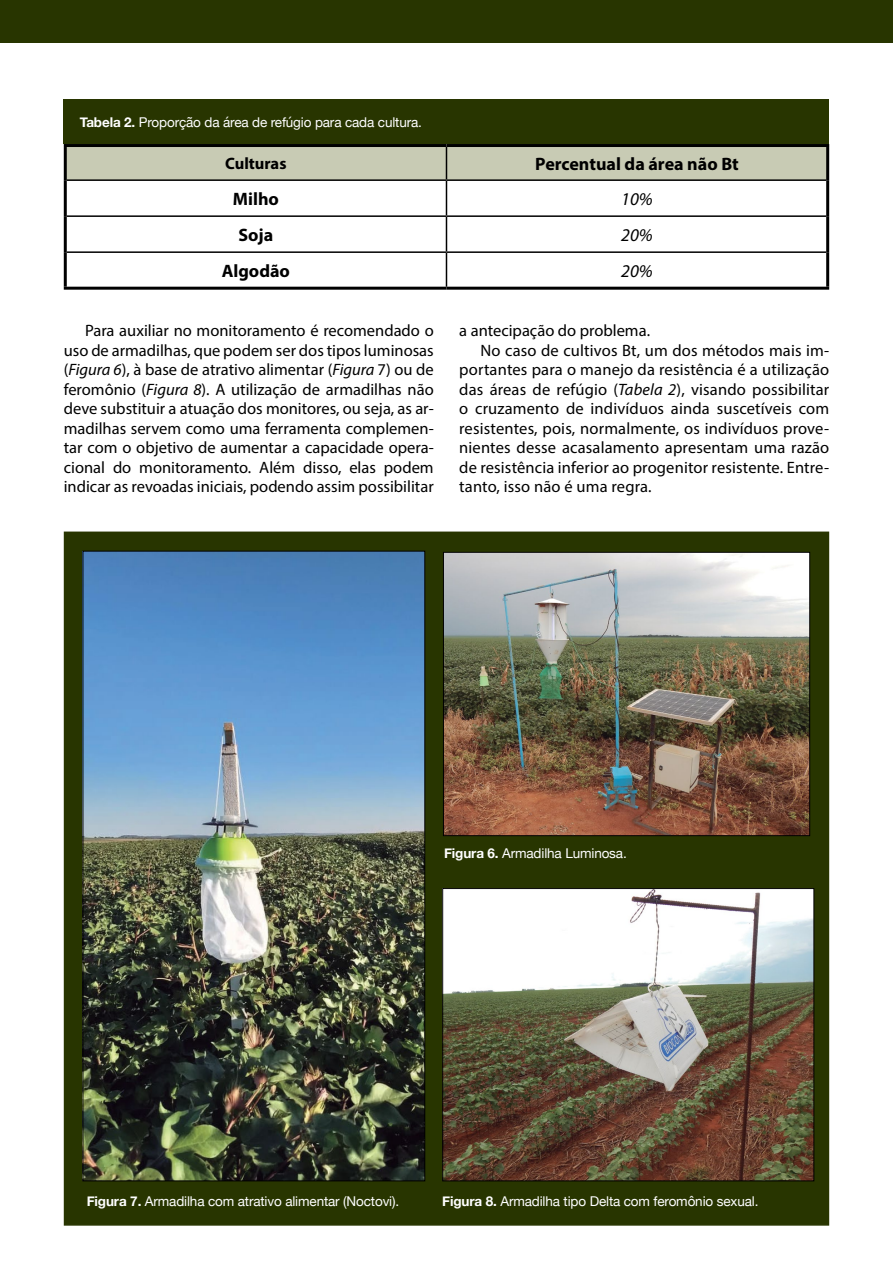
<style>
.page{position:relative;width:893px;height:1263px;background:#fff}
.page>*{position:absolute;margin:0;border:0;box-sizing:border-box;transform-origin:0 0}
.t1{font:700 18px "Myriad Pro";color:#000}
.t2{font:italic 18px "Myriad Pro";color:#000}
.t3{font:16.5px/19.5px "Myriad Pro";letter-spacing:.01em;color:#000;text-align:justify}
.t4{font:700 16.5px "Myriad Pro";color:#000}
.t5{font:13.5px "Helvetica Neue";letter-spacing:-.01em;color:#fff}
.s1{font-weight:700}
.s2{font-style:italic}
</style>
<div class="page">
<div style="left:64px;top:531px;width:765px;height:695px;background:#283500;border:2px solid #283500"></div>
<div style="left:0;top:0;width:893px;height:43px;background:#283500"></div>
<div style="left:64px;top:100px;width:765px;height:44px;background:#283500"></div>
<div style="left:67px;top:147px;width:759px;height:32px;background:#c8cbb4"></div>
<hr style="left:64px;top:144px;width:382px;height:3px;background:#000">
<hr style="left:64px;top:147px;width:3px;height:33px;background:#000">
<hr style="left:446px;top:144px;width:383px;height:3px;background:#000">
<hr style="left:826px;top:147px;width:3px;height:33px;background:#000">
<hr style="left:64px;top:180px;width:3px;height:36px;background:#000">
<hr style="left:826px;top:180px;width:3px;height:36px;background:#000">
<hr style="left:64px;top:216px;width:3px;height:36px;background:#000">
<hr style="left:826px;top:216px;width:3px;height:36px;background:#000">
<hr style="left:64px;top:252px;width:3px;height:35px;background:#000">
<hr style="left:826px;top:252px;width:3px;height:35px;background:#000">
<hr style="left:64px;top:287px;width:382px;height:3px;background:#000">
<hr style="left:446px;top:287px;width:383px;height:3px;background:#000">
<hr style="left:446px;top:147px;width:1px;height:32px;background:#000">
<hr style="left:67px;top:179px;width:379px;height:2px;background:#000">
<hr style="left:446px;top:179px;width:380px;height:2px;background:#000">
<hr style="left:446px;top:181px;width:1px;height:34px;background:#000">
<hr style="left:67px;top:215px;width:379px;height:2px;background:#000">
<hr style="left:446px;top:215px;width:380px;height:2px;background:#000">
<hr style="left:446px;top:217px;width:1px;height:34px;background:#000">
<hr style="left:67px;top:251px;width:379px;height:2px;background:#000">
<hr style="left:446px;top:251px;width:380px;height:2px;background:#000">
<hr style="left:446px;top:253px;width:1px;height:34px;background:#000">
<img style="left:84px;top:553px;width:339px;height:626px">
<img style="left:445px;top:554px;width:363px;height:280px">
<div style="left:443px;top:552px;width:367px;height:284px;border:1px solid #000"></div>
<img style="left:444px;top:890px;width:368px;height:289px">
<div style="left:442px;top:888px;width:372px;height:293px;border:1px solid #000"></div>
<p class="t5" style="left:80px;top:112px;width:344px"><span class="s1">Tabela 2.</span> Proporção da área de refúgio para cada cultura.</p>
<p class="t4" style="left:225px;top:153px;width:63px">Culturas</p>
<p class="t1" style="left:535px;top:152px;width:205px">Percentual da área não Bt</p>
<p class="t1" style="left:233px;top:187px;width:48px">Milho</p>
<p class="t2" style="left:621px;top:188px;width:33px">10%</p>
<p class="t1" style="left:238px;top:223px;width:36px">Soja</p>
<p class="t2" style="left:621px;top:224px;width:33px">20%</p>
<p class="t1" style="left:222px;top:259px;width:70px">Algodão</p>
<p class="t2" style="left:621px;top:260px;width:33px">20%</p>
<p class="t3" style="left:64px;top:321px;width:371px;text-indent:21px">Para auxiliar no monitoramento é recomendado o uso de armadilhas, que podem ser dos tipos luminosas (<span class="s2">Figura 6</span>), à base de atrativo alimentar (<span class="s2">Figura</span> 7) ou de feromônio (<span class="s2">Figura 8</span>). A utilização de armadilhas não deve substituir a atuação dos monitores, ou seja, as ar&shy;madilhas servem como uma ferramenta complemen&shy;tar com o objetivo de aumentar a capacidade opera&shy;cional do monitoramento. Além disso, elas podem indicar as revoadas iniciais, podendo assim possibilitar</p>
<p class="t3" style="left:459px;top:321px;width:192px">a antecipação do problema.</p>
<p class="t3" style="left:480px;top:340px;width:350px">No caso de cultivos Bt, um dos métodos mais im-</p>
<p class="t3" style="left:459px;top:360px;width:371px">portantes para o manejo da resistência é a utilização</p>
<p class="t3" style="left:459px;top:379px;width:371px">das áreas de refúgio (<span class="s2">Tabela 2</span>), visando possibilitar</p>
<p class="t3" style="left:459px;top:399px;width:371px">o cruzamento de indivíduos ainda suscetíveis com</p>
<p class="t3" style="left:459px;top:418px;width:371px">resistentes, pois, normalmente, os indivíduos prove-</p>
<p class="t3" style="left:459px;top:438px;width:371px">nientes desse acasalamento apresentam uma razão</p>
<p class="t3" style="left:459px;top:457px;width:371px">de resistência inferior ao progenitor resistente. Entre-</p>
<p class="t3" style="left:459px;top:477px;width:194px">tanto, isso não é uma regra.</p>
<p class="t5" style="left:444px;top:844px;width:184px"><span class="s1">Figura 6.</span> Armadilha Luminosa.</p>
<p class="t5" style="left:87px;top:1191px;width:314px"><span class="s1">Figura 7.</span> Armadilha com atrativo alimentar (Noctovi).</p>
<p class="t5" style="left:442px;top:1191px;width:318px"><span class="s1">Figura 8.</span> Armadilha tipo Delta com feromônio sexual.</p>
</div>
